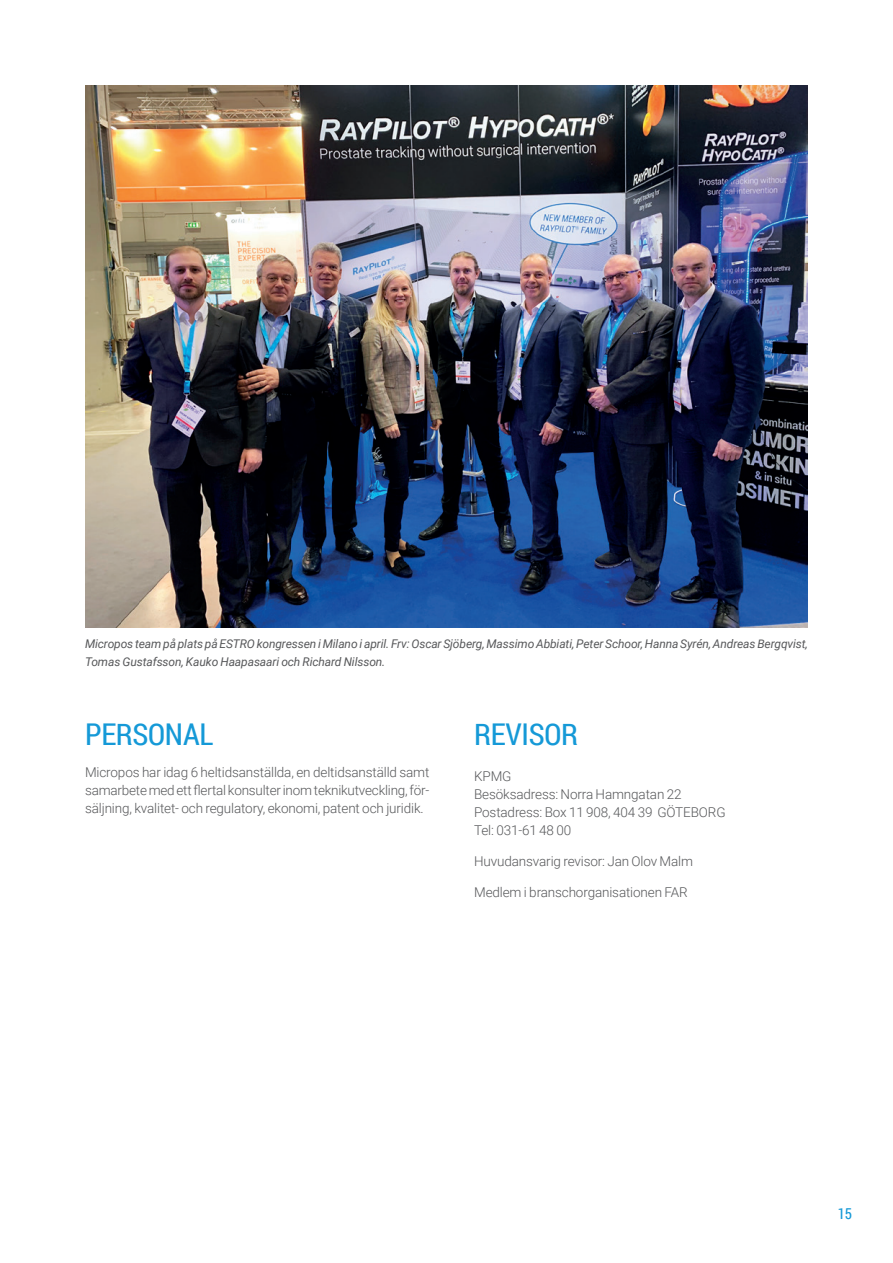
<style>
.page{position:relative;width:893px;height:1263px;background:#fff}
.page>*{position:absolute;margin:0;border:0;box-sizing:border-box;transform-origin:0 0}
.t1{font:30px "Roboto Condensed";letter-spacing:-.01em;color:#1599d7}
.t2{font:15px "Roboto Condensed";color:#1599d7}
.t3{font:300 13.5px/18px "Roboto";letter-spacing:-.01em;color:#57585a}
.t4{font:italic 12px/18px "Roboto";letter-spacing:-.01em;color:#57585a}
</style>
<div class="page">
<img style="left:85px;top:85px;width:723px;height:542px">
<p class="t4" style="left:85px;top:635px;width:724px">Micropos team på plats på ESTRO kongressen i Milano i april. Frv: Oscar Sjöberg, Massimo Abbiati, Peter Schoor, Hanna Syrén, Andreas Bergqvist,<br>Tomas Gustafsson, Kauko Haapasaari och Richard Nilsson.</p>
<h1 class="t1" style="left:85px;top:714px;width:130px">PERSONAL</h1>
<h1 class="t1" style="left:474px;top:714px;width:105px">REVISOR</h1>
<p class="t3" style="left:474px;top:767px;width:253px">KPMG<br>Besöksadress: Norra Hamngatan 22<br>Postadress: Box 11 908, 404 39 GÖTEBORG<br>Tel: 031-61 48 00</p>
<p class="t3" style="left:474px;top:852px;width:220px">Huvudansvarig revisor: Jan Olov Malm</p>
<p class="t3" style="left:474px;top:882px;width:215px">Medlem i branschorganisationen FAR</p>
<p class="t3" style="left:85px;top:763px;width:346px;text-align:justify">Micropos har idag 6 heltidsanställda, en deltidsanställd samt samarbete med ett flertal konsulter inom teknikutveckling, för&shy;säljning, kvalitet- och regulatory, ekonomi, patent och juridik.</p>
<p class="t2" style="left:838px;top:1203px;width:16px">15</p>
</div>
